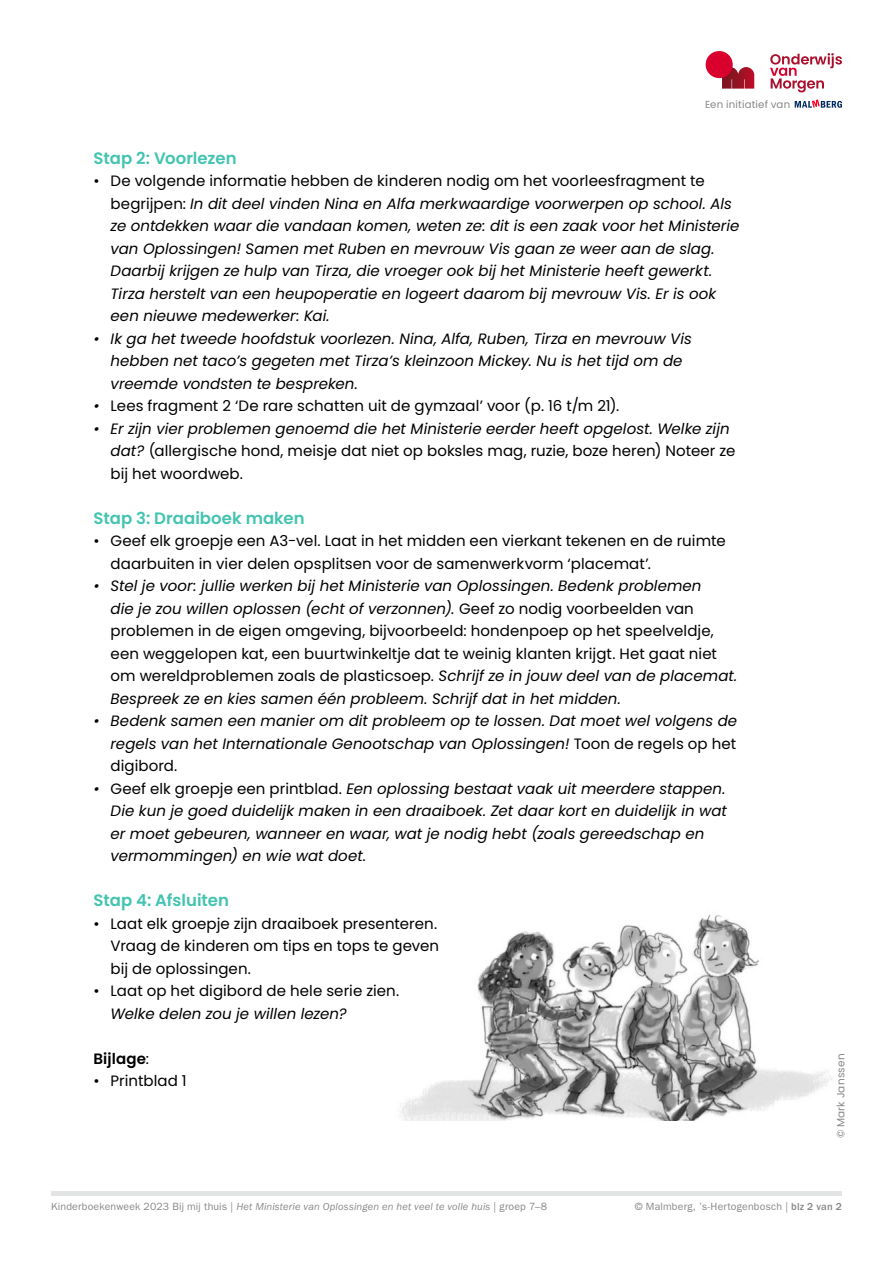
<style>
.page{position:relative;width:893px;height:1263px;background:#fff}
.page>*{position:absolute;margin:0;border:0;box-sizing:border-box;transform-origin:0 0}
.opdrachtkop{font:600 16.5px "Poppins";color:#43c4b0}
.plat{font:italic 15px/22.5px "Poppins";letter-spacing:.005em;color:#000}
.plat-2{font:15px/22.5px "Poppins";letter-spacing:.005em;color:#000}
.plat-3{font:600 15px "Poppins";letter-spacing:.01em;color:#000}
.t1{font:italic 10.5px "ITC Franklin Gothic Std";letter-spacing:.015em;color:#87888a}
.t2{font:10.5px "ITC Franklin Gothic Std";letter-spacing:.02em;color:#87888a}
.plat-4{font:10.5px "Poppins";letter-spacing:.02em;color:#87888a}
.t3{font:10.2px "Poppins";letter-spacing:.015em;color:#87888a}
.s1{font-style:normal}
.s2{font-style:italic}
.s3{font-weight:400}
.s4{font-weight:500}
</style>
<div class="page">
<svg style="left:770px;top:53px;width:72px;height:39px"></svg>
<svg style="left:722px;top:67px;width:32px;height:22px"></svg>
<div style="left:706px;top:51px;width:27px;height:27px;background:#da002d;border-radius:50%"></div>
<svg style="left:795px;top:99px;width:47px;height:9px"></svg>
<img style="left:400px;top:914px;width:432px;height:206px">
<hr style="left:51px;top:1192px;width:791px;height:4px;background:#e3e4e4">
<p class="t3" style="left:705px;top:98px;width:87px">Een initiatief van</p>
<p class="opdrachtkop" style="left:94px;top:148px;width:145px">Stap 2: Voorlezen</p>
<p class="plat" style="left:111px;top:170px;width:630px;text-indent:-17px"><span class="s1">• De volgende informatie hebben de kinderen nodig om het voorleesfragment te begrijpen:</span> In dit deel vinden Nina en Alfa merkwaardige voorwerpen op school. Als ze ontdekken waar die vandaan komen, weten ze: dit is een zaak voor het Ministerie van Oplossingen! Samen met Ruben en mevrouw Vis gaan ze weer aan de slag.<br>Daarbij krijgen ze hulp van Tirza, die vroeger ook bij het Ministerie heeft gewerkt.<br>Tirza herstelt van een heupoperatie en logeert daarom bij mevrouw Vis. Er is ook een nieuwe medewerker: Kai.</p>
<p class="plat" style="left:111px;top:327px;width:583px;text-indent:-17px">• Ik ga het tweede hoofdstuk voorlezen. Nina, Alfa, Ruben, Tirza en mevrouw Vis hebben net taco’s gegeten met Tirza’s kleinzoon Mickey. Nu is het tijd om de vreemde vondsten te bespreken.</p>
<p class="plat-2" style="left:94px;top:395px;width:527px"><span class="s2">•</span> Lees fragment 2 ‘De rare schatten uit de gymzaal’ voor (p. 16 t/m 21).</p>
<p class="plat-2" style="left:111px;top:417px;width:626px;text-indent:-17px"><span class="s2">• Er zijn vier problemen genoemd die het Ministerie eerder heeft opgelost. Welke zijn dat?</span> (allergische hond, meisje dat niet op boksles mag, ruzie, boze heren) Noteer ze bij het woordweb.</p>
<p class="opdrachtkop" style="left:94px;top:508px;width:213px">Stap 3: Draaiboek maken</p>
<p class="plat-2" style="left:111px;top:530px;width:617px;text-indent:-17px">• Geef elk groepje een A3-vel. Laat in het midden een vierkant tekenen en de ruimte daarbuiten in vier delen opsplitsen voor de samenwerkvorm ‘placemat’.</p>
<p class="plat" style="left:111px;top:575px;width:628px;text-indent:-17px">• Stel je voor: jullie werken bij het Ministerie van Oplossingen. Bedenk problemen<br>die je zou willen oplossen (echt of verzonnen). <span class="s1">Geef zo nodig voorbeelden van problemen in de eigen omgeving, bijvoorbeeld: hondenpoep op het speelveldje, een weggelopen kat, een buurtwinkeltje dat te weinig klanten krijgt. Het gaat niet om wereldproblemen zoals de plasticsoep.</span> Schrijf ze in jouw deel van de placemat.<br>Bespreek ze en kies samen één probleem. Schrijf dat in het midden.</p>
<p class="plat" style="left:111px;top:710px;width:628px;text-align:justify;text-indent:-17px">• Bedenk samen een manier om dit probleem op te lossen. Dat moet wel volgens de regels van het Internationale Genootschap van Oplossingen! <span class="s1">Toon de regels op het digibord.</span></p>
<p class="plat" style="left:111px;top:777px;width:618px;text-indent:-17px">• <span class="s1">Geef elk groepje een printblad.</span> Een oplossing bestaat vaak uit meerdere stappen.<br>Die kun je goed duidelijk maken in een draaiboek. Zet daar kort en duidelijk in wat er moet gebeuren, wanneer en waar, wat je nodig hebt (zoals gereedschap en vermommingen) en wie wat doet.</p>
<p class="opdrachtkop" style="left:94px;top:891px;width:137px">Stap 4: Afsluiten</p>
<p class="plat-2" style="left:111px;top:912px;width:330px;text-indent:-17px">• Laat elk groepje zijn draaiboek presenteren.<br>Vraag de kinderen om tips en tops te geven bij de oplossingen.</p>
<p class="plat-2" style="left:111px;top:980px;width:290px;text-indent:-17px">• Laat op het digibord de hele serie zien.<br><span class="s2">Welke delen zou je willen lezen?</span></p>
<p class="plat-3" style="left:94px;top:1050px;width:57px">Bijlage<span class="s3">:</span></p>
<p class="plat-2" style="left:94px;top:1070px;width:95px">• Printblad 1</p>
<p class="plat-4" style="left:835px;top:1138px;width:86px;rotate:-90deg">© Mark Janssen</p>
<p class="t1" style="left:51px;top:1201px;width:498px"><span class="s1">Kinderboekenweek 2023 Bij mij thuis |</span> Het Ministerie van Oplossingen en het veel te volle huis <span class="s1">| groep 7–8</span></p>
<p class="t2" style="left:635px;top:1200px;width:209px">© Malmberg, ’s-Hertogenbosch | <span class="s4">blz 2 van 2</span></p>
</div>
